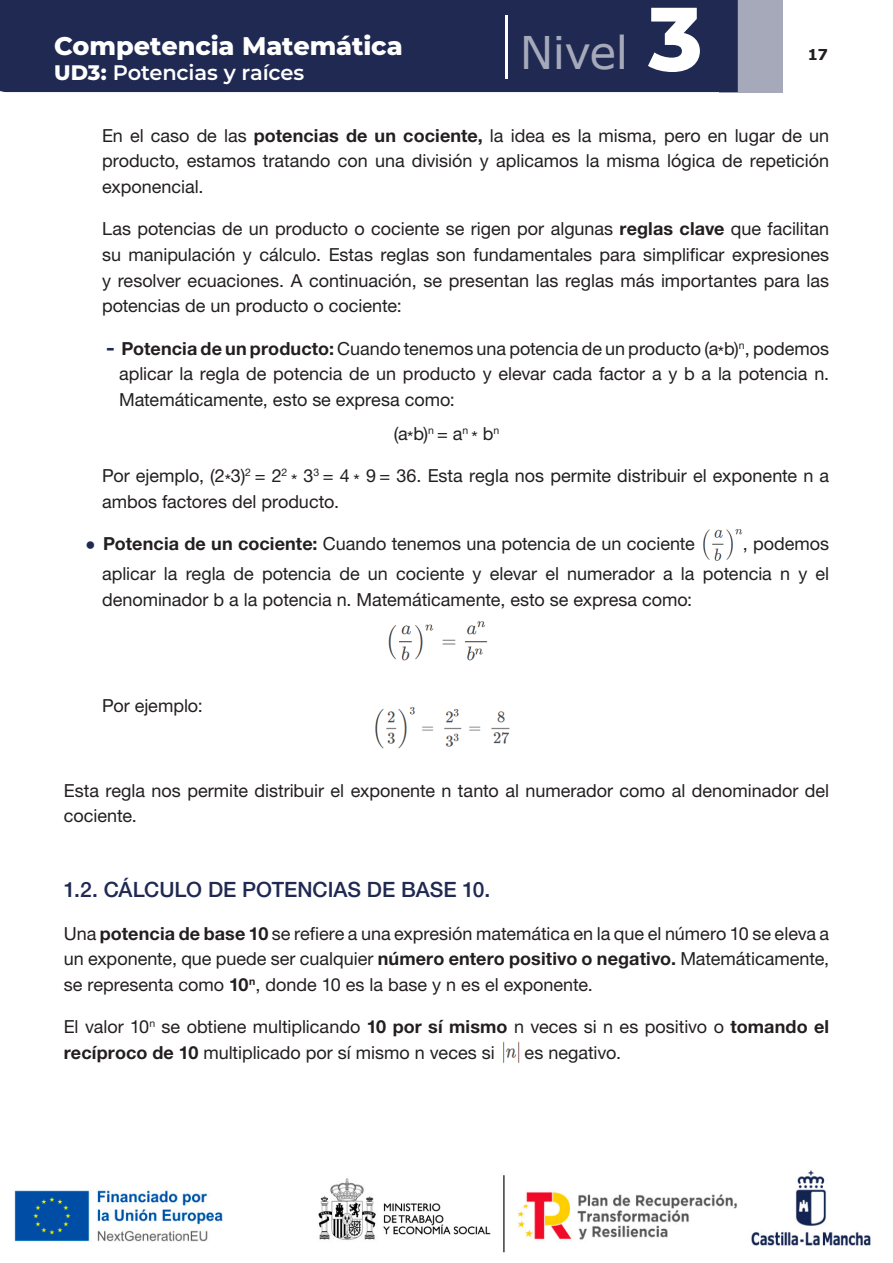
<style>
.page{position:relative;width:893px;height:1263px;background:#fff}
.page>*{position:absolute;margin:0;border:0;box-sizing:border-box;transform-origin:0 0}
.t1{font:45px "Verdana";letter-spacing:-.015em;color:#a5a9ba}
.t2{font:800 25.5px "Montserrat";letter-spacing:-.005em;color:#fff}
._1_1__TITULO{font:500 21px "Helvetica Neue LT";color:#1f2952}
.t3{font:600 21px "Montserrat";letter-spacing:-.01em;color:#fff}
.PUNTO_PARRAFOS_SIGUI{font:18px/25.5px "Helvetica Neue LT 55 Rm";color:#231f20;text-align:justify}
.t4{font:700 15px "Verdana";color:#231f20}
.s1{font-weight:800}
.s2{font-family:"Montserrat";font-weight:800;font-size:90px;color:#fff}
.s3{font-family:"Helvetica Neue LT 75 Bd"}
.s4{font-family:"Verdana";font-weight:700;color:#1f2952}
.s5{font-family:"Verdana";font-weight:700;font-size:15px;color:#1f2952}
</style>
<div class="page">
<img style="left:14px;top:1170px;width:857px;height:83px">
<div style="left:719px;top:0;width:63px;height:92px;background:#a5a9ba"></div>
<div style="left:0;top:0;width:738px;height:92px;background:#1f2952"></div>
<hr style="left:505px;top:16px;width:2px;height:63px;background:#fff">
<img style="left:703px;top:529px;width:40px;height:32px">
<img style="left:388px;top:621px;width:100px;height:40px">
<img style="left:375px;top:707px;width:135px;height:42px">
<img style="left:502px;top:1041px;width:18px;height:23px">
<h2 class="t2" style="left:54px;top:27px;width:350px">Competencia Matemática</h2>
<p class="t3" style="left:54px;top:58px;width:252px"><span class="s1">UD3:</span> Potencias y raíces</p>
<h1 class="t1" style="left:520px;top:22px;width:184px">Nivel <span class="s2">3</span></h1>
<p class="t4" style="left:807px;top:44px;width:22px">17</p>
<p class="PUNTO_PARRAFOS_SIGUI" style="left:102px;top:122px;width:729px">En el caso de las <span class="s3">potencias de un cociente,</span> la idea es la misma, pero en lugar de un producto, estamos tratando con una división y aplicamos la misma lógica de repetición exponencial.</p>
<p class="PUNTO_PARRAFOS_SIGUI" style="left:102px;top:216px;width:729px">Las potencias de un producto o cociente se rigen por algunas <span class="s3">reglas clave</span> que facilitan su manipulación y cálculo. Estas reglas son fundamentales para simplificar expresiones y resolver ecuaciones. A continuación, se presentan las reglas más importantes para las potencias de un producto o cociente:</p>
<p class="PUNTO_PARRAFOS_SIGUI" style="left:119px;top:335px;width:712px;text-indent:-13px"><span class="s4">-</span> <span class="s3">Potencia de un producto:</span> Cuando tenemos una potencia de un producto (a*b)<sup>n</sup>, podemos aplicar la regla de potencia de un producto y elevar cada factor a y b a la potencia n.<br>Matemáticamente, esto se expresa como:</p>
<p class="PUNTO_PARRAFOS_SIGUI" style="left:394px;top:420px;width:76px">(a*b)<sup>n</sup> = a<sup>n</sup></p>
<p class="PUNTO_PARRAFOS_SIGUI" style="left:471px;top:422px;width:29px">* b<sup>n</sup></p>
<p class="PUNTO_PARRAFOS_SIGUI" style="left:102px;top:462px;width:729px">Por ejemplo, (2*3)<sup>2</sup> = 2<sup>2</sup> * 3<sup>3</sup> = 4 * 9 = 36. Esta regla nos permite distribuir el exponente n a ambos factores del producto.</p>
<p class="PUNTO_PARRAFOS_SIGUI" style="left:85px;top:530px;width:611px"><span class="s5">•</span> <span class="s3">Potencia de un cociente:</span> Cuando tenemos una potencia de un cociente</p>
<p class="PUNTO_PARRAFOS_SIGUI" style="left:102px;top:528px;width:729px;line-height:30px;text-align:right">, podemos<br>aplicar la regla de potencia de un cociente y elevar el numerador a la potencia n y el</p>
<p class="PUNTO_PARRAFOS_SIGUI" style="left:102px;top:586px;width:592px">denominador b a la potencia n. Matemáticamente, esto se expresa como:</p>
<p class="PUNTO_PARRAFOS_SIGUI" style="left:102px;top:692px;width:102px">Por ejemplo:</p>
<p class="PUNTO_PARRAFOS_SIGUI" style="left:64px;top:777px;width:767px">Esta regla nos permite distribuir el exponente n tanto al numerador como al denominador del cociente.</p>
<p class="_1_1__TITULO" style="left:64px;top:877px;width:428px">1.2. CÁLCULO DE POTENCIAS DE BASE 10.</p>
<p class="PUNTO_PARRAFOS_SIGUI" style="left:64px;top:920px;width:767px">Una <span class="s3">potencia de base 10</span> se refiere a una expresión matemática en la que el número 10 se eleva a un exponente, que puede ser cualquier <span class="s3">número entero positivo o negativo.</span> Matemáticamente, se representa como <span class="s3">10</span><sup>n</sup>, donde 10 es la base y n es el exponente.</p>
<p class="PUNTO_PARRAFOS_SIGUI" style="left:64px;top:1013px;width:767px">El valor 10<sup>n</sup> se obtiene multiplicando <span class="s3">10 por sí mismo</span> n veces si n es positivo o <span class="s3">tomando el recíproco de 10</span> multiplicado por sí mismo n veces si</p>
<p class="PUNTO_PARRAFOS_SIGUI" style="left:525px;top:1039px;width:98px">es negativo.</p>
</div>
